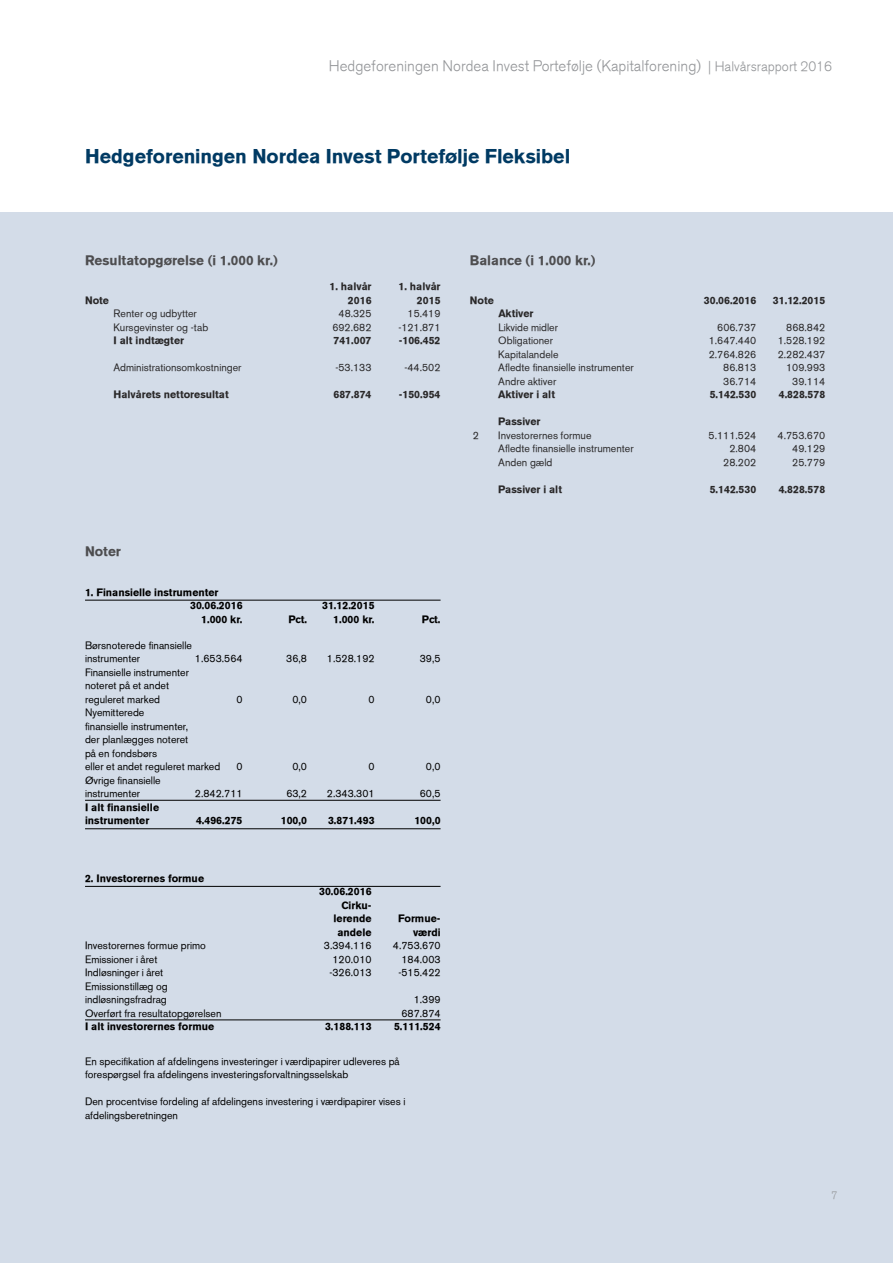
<style>
.page{position:relative;width:893px;height:1263px;background:#fff}
.page>*{position:absolute;margin:0;border:0;box-sizing:border-box;transform-origin:0 0}
.t1{font:700 19.5px "Akzidenz Grotesk Nordea";color:#003a63}
.t2{font:300 15px "Akzidenz Grotesk Nordea";color:#939598}
.t3{font:700 13.5px "Akzidenz Grotesk Nordea";color:#4d4d4f}
.t4{font:10.5px/13.5px "Akzidenz Grotesk Nordea";color:#000}
.t5{font:10.5px "Akzidenz Grotesk Nordea";color:#292829}
.t6{font:700 10.5px/13.5px "Akzidenz Grotesk Nordea";color:#000}
.t7{font:700 10.5px "Akzidenz Grotesk Nordea";color:#292829}
.t8{font:300 10.5px "Akzidenz Grotesk Nordea";color:#939598}
.s1{font-size:13.5px}
</style>
<div class="page">
<div style="left:0;top:213px;width:893px;height:1050px;background:#d3dce8"></div>
<hr style="left:85px;top:600px;width:356px;height:1px;background:#000">
<hr style="left:85px;top:828px;width:356px;height:1px;background:#000">
<hr style="left:85px;top:886px;width:356px;height:1px;background:#000">
<hr style="left:85px;top:800px;width:356px;height:1px;background:#000">
<hr style="left:85px;top:1020px;width:356px;height:1px;background:#000">
<h2 class="t2" style="left:329px;top:57px;width:505px">Hedgeforeningen Nordea Invest Portefølje (Kapitalforening) <span class="s1">| Halvårsrapport 2016</span></h2>
<h1 class="t1" style="left:85px;top:145px;width:487px">Hedgeforeningen Nordea Invest Portefølje Fleksibel</h1>
<p class="t3" style="left:85px;top:253px;width:194px">Resultatopgørelse (i 1.000 kr.)</p>
<p class="t3" style="left:470px;top:253px;width:127px">Balance (i 1.000 kr.)</p>
<p class="t7" style="left:330px;top:280px;width:44px">1. halvår</p>
<p class="t7" style="left:398px;top:280px;width:44px">1. halvår</p>
<p class="t7" style="left:85px;top:294px;width:26px">Note</p>
<p class="t7" style="left:348px;top:294px;width:25px">2016</p>
<p class="t7" style="left:417px;top:294px;width:25px">2015</p>
<p class="t5" style="left:114px;top:307px;width:85px">Renter og udbytter</p>
<p class="t5" style="left:339px;top:307px;width:35px">48.325</p>
<p class="t5" style="left:408px;top:307px;width:35px">15.419</p>
<p class="t5" style="left:114px;top:321px;width:96px">Kursgevinster og -tab</p>
<p class="t5" style="left:332px;top:321px;width:41px">692.682</p>
<p class="t5" style="left:398px;top:321px;width:44px">-121.871</p>
<p class="t7" style="left:114px;top:334px;width:72px">I alt indtægter</p>
<p class="t7" style="left:333px;top:334px;width:40px">741.007</p>
<p class="t7" style="left:399px;top:334px;width:43px">-106.452</p>
<p class="t5" style="left:114px;top:361px;width:130px">Administrationsomkostninger</p>
<p class="t5" style="left:335px;top:361px;width:38px">-53.133</p>
<p class="t5" style="left:404px;top:361px;width:38px">-44.502</p>
<p class="t7" style="left:113px;top:388px;width:117px">Halvårets nettoresultat</p>
<p class="t7" style="left:333px;top:388px;width:40px">687.874</p>
<p class="t7" style="left:399px;top:388px;width:43px">-150.954</p>
<p class="t3" style="left:85px;top:543px;width:37px">Noter</p>
<p class="t6" style="left:190px;top:585px;width:54px;text-indent:-105px">1. Finansielle instrumenter<br>30.06.2016</p>
<p class="t6" style="left:322px;top:599px;width:54px">31.12.2015</p>
<p class="t6" style="left:201px;top:612px;width:43px">1.000 kr.</p>
<p class="t6" style="left:288px;top:612px;width:20px">Pct.</p>
<p class="t6" style="left:333px;top:612px;width:43px">1.000 kr.</p>
<p class="t6" style="left:422px;top:612px;width:20px">Pct.</p>
<p class="t4" style="left:85px;top:638px;width:109px">Børsnoterede finansielle instrumenter</p>
<p class="t4" style="left:195px;top:652px;width:49px">1.653.564</p>
<p class="t4" style="left:286px;top:652px;width:22px">36,8</p>
<p class="t4" style="left:327px;top:652px;width:49px">1.528.192</p>
<p class="t4" style="left:420px;top:652px;width:22px">39,5</p>
<p class="t4" style="left:85px;top:665px;width:105px">Finansielle instrumenter noteret på et andet reguleret marked</p>
<p class="t4" style="left:85px;top:706px;width:137px">Nyemitterede<br>finansielle instrumenter,<br>der planlægges noteret<br>på en fondsbørs<br>eller et andet reguleret marked</p>
<p class="t4" style="left:236px;top:692px;width:8px">0</p>
<p class="t4" style="left:292px;top:692px;width:16px">0,0</p>
<p class="t4" style="left:368px;top:692px;width:8px">0</p>
<p class="t4" style="left:426px;top:692px;width:16px">0,0</p>
<p class="t4" style="left:236px;top:760px;width:8px">0</p>
<p class="t4" style="left:292px;top:760px;width:16px">0,0</p>
<p class="t4" style="left:368px;top:760px;width:8px">0</p>
<p class="t4" style="left:426px;top:760px;width:16px">0,0</p>
<p class="t4" style="left:85px;top:773px;width:77px">Øvrige finansielle instrumenter</p>
<p class="t6" style="left:85px;top:800px;width:76px">I alt finansielle instrumenter</p>
<p class="t4" style="left:195px;top:787px;width:49px">2.842.711</p>
<p class="t4" style="left:286px;top:787px;width:22px">63,2</p>
<p class="t4" style="left:327px;top:787px;width:49px">2.343.301</p>
<p class="t4" style="left:420px;top:787px;width:22px">60,5</p>
<p class="t6" style="left:196px;top:814px;width:48px">4.496.275</p>
<p class="t6" style="left:281px;top:814px;width:28px">100,0</p>
<p class="t6" style="left:328px;top:814px;width:48px">3.871.493</p>
<p class="t6" style="left:414px;top:814px;width:28px">100,0</p>
<p class="t6" style="left:85px;top:871px;width:121px">2. Investorernes formue</p>
<p class="t6" style="left:319px;top:885px;width:54px;text-align:right">30.06.2016<br>Cirku&shy;lerende</p>
<p class="t6" style="left:398px;top:912px;width:44px">Formue-</p>
<p class="t6" style="left:337px;top:925px;width:36px">andele</p>
<p class="t6" style="left:413px;top:925px;width:29px">værdi</p>
<p class="t4" style="left:85px;top:939px;width:122px">Investorernes formue primo</p>
<p class="t4" style="left:324px;top:939px;width:49px">3.394.116</p>
<p class="t4" style="left:393px;top:939px;width:49px">4.753.670</p>
<p class="t4" style="left:85px;top:952px;width:74px">Emissioner i året</p>
<p class="t4" style="left:332px;top:952px;width:41px">120.010</p>
<p class="t4" style="left:401px;top:952px;width:41px">184.003</p>
<p class="t4" style="left:85px;top:966px;width:80px">Indløsninger i året</p>
<p class="t4" style="left:329px;top:966px;width:44px">-326.013</p>
<p class="t4" style="left:398px;top:966px;width:44px">-515.422</p>
<p class="t4" style="left:85px;top:979px;width:84px">Emissionstillæg og indløsningsfradrag</p>
<p class="t4" style="left:414px;top:993px;width:28px">1.399</p>
<p class="t4" style="left:85px;top:1006px;width:138px">Overført fra resultatopgørelsen</p>
<p class="t4" style="left:401px;top:1006px;width:41px">687.874</p>
<p class="t6" style="left:85px;top:1020px;width:131px">I alt investorernes formue</p>
<p class="t6" style="left:325px;top:1020px;width:48px">3.188.113</p>
<p class="t6" style="left:394px;top:1020px;width:48px">5.111.524</p>
<p class="t4" style="left:85px;top:1054px;width:316px">En specifikation af afdelingens investeringer i værdipapirer udleveres på forespørgsel fra afdelingens investeringsforvaltningsselskab</p>
<p class="t4" style="left:85px;top:1095px;width:322px">Den procentvise fordeling af afdelingens investering i værdipapirer vises i afdelingsberetningen</p>
<p class="t7" style="left:470px;top:294px;width:26px">Note</p>
<p class="t7" style="left:704px;top:294px;width:54px">30.06.2016</p>
<p class="t7" style="left:773px;top:294px;width:54px">31.12.2015</p>
<p class="t7" style="left:498px;top:307px;width:37px">Aktiver</p>
<p class="t5" style="left:498px;top:321px;width:61px">Likvide midler</p>
<p class="t5" style="left:717px;top:321px;width:41px">606.737</p>
<p class="t5" style="left:786px;top:321px;width:41px">868.842</p>
<p class="t5" style="left:498px;top:334px;width:56px">Obligationer</p>
<p class="t5" style="left:709px;top:334px;width:49px">1.647.440</p>
<p class="t5" style="left:778px;top:334px;width:49px">1.528.192</p>
<p class="t5" style="left:498px;top:348px;width:62px">Kapitalandele</p>
<p class="t5" style="left:709px;top:348px;width:49px">2.764.826</p>
<p class="t5" style="left:778px;top:348px;width:49px">2.282.437</p>
<p class="t5" style="left:498px;top:361px;width:137px">Afledte finansielle instrumenter</p>
<p class="t5" style="left:723px;top:361px;width:35px">86.813</p>
<p class="t5" style="left:786px;top:361px;width:41px">109.993</p>
<p class="t5" style="left:498px;top:375px;width:59px">Andre aktiver</p>
<p class="t5" style="left:723px;top:375px;width:35px">36.714</p>
<p class="t5" style="left:792px;top:375px;width:35px">39.114</p>
<p class="t7" style="left:498px;top:388px;width:58px">Aktiver i alt</p>
<p class="t7" style="left:710px;top:388px;width:48px">5.142.530</p>
<p class="t7" style="left:779px;top:388px;width:48px">4.828.578</p>
<p class="t7" style="left:498px;top:415px;width:44px">Passiver</p>
<p class="t5" style="left:473px;top:429px;width:8px">2</p>
<p class="t5" style="left:498px;top:429px;width:95px">Investorernes formue</p>
<p class="t5" style="left:709px;top:429px;width:49px">5.111.524</p>
<p class="t5" style="left:778px;top:429px;width:49px">4.753.670</p>
<p class="t5" style="left:498px;top:442px;width:137px">Afledte finansielle instrumenter</p>
<p class="t5" style="left:729px;top:442px;width:28px">2.804</p>
<p class="t5" style="left:792px;top:442px;width:35px">49.129</p>
<p class="t5" style="left:498px;top:456px;width:56px">Anden gæld</p>
<p class="t5" style="left:723px;top:456px;width:35px">28.202</p>
<p class="t5" style="left:792px;top:456px;width:35px">25.779</p>
<p class="t7" style="left:498px;top:483px;width:65px">Passiver i alt</p>
<p class="t7" style="left:710px;top:483px;width:48px">5.142.530</p>
<p class="t7" style="left:779px;top:483px;width:48px">4.828.578</p>
<p class="t8" style="left:832px;top:1189px;width:8px">7</p>
</div>
